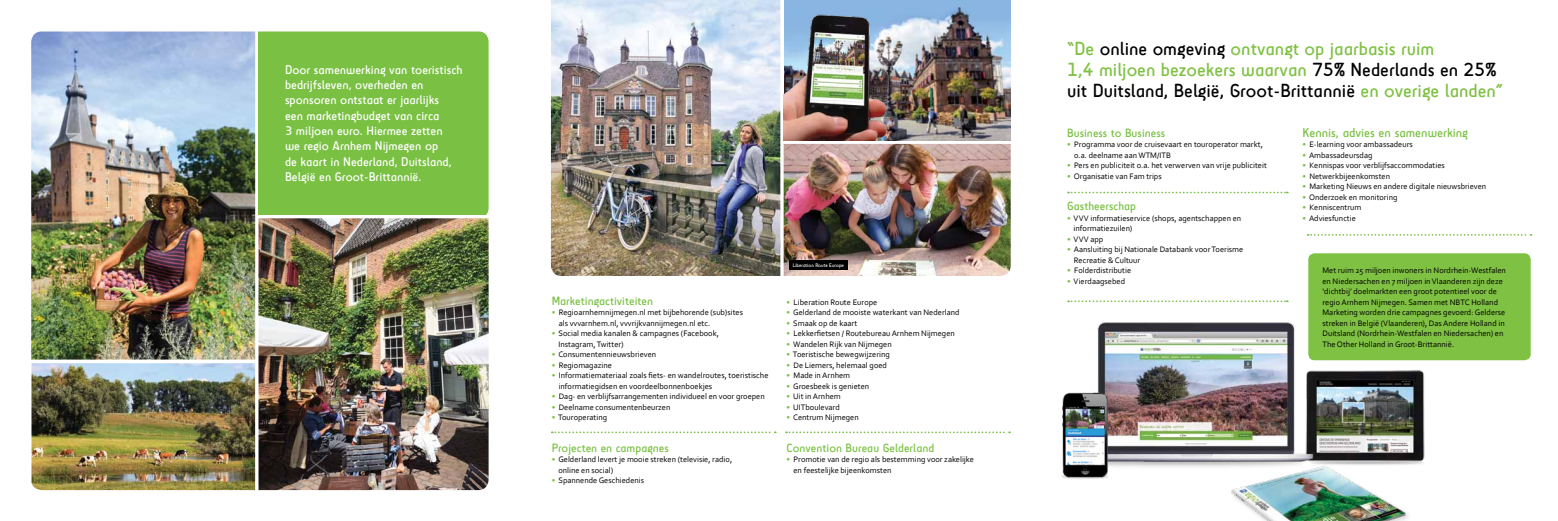
<style>
.page{position:relative;width:1558px;height:521px;background:#fff}
.page>*{position:absolute;margin:0;border:0;box-sizing:border-box;transform-origin:0 0}
.t1{font:19.25px/21px "Sci Fly Sans";color:#7fc142}
.t2{font:13.12px "Sci Fly Sans";color:#7ac143}
.t3{font:12.86px/15.4px "Sci Fly Sans";color:#fff}
.t4{font:12.25px "Sci Fly Sans";color:#7ac143}
.t5{font:8.31px/10.5px "Corbel";color:#000}
.t6{font:5.25px "Sci Fly Sans";color:#fff}
.s1{color:#7ac143}
.s2{color:#000}
</style>
<div class="page">
<div style="left:1308px;top:253px;width:222px;height:107px;background:#7fc142;border-radius:6px"></div>
<img style="left:258px;top:218px;width:230px;height:272px">
<img style="left:31px;top:32px;width:224px;height:328px">
<img style="left:32px;top:363px;width:223px;height:127px">
<div style="left:259px;top:32px;width:229px;height:182px;background:#7ac143"></div>
<img style="left:551px;top:0;width:229px;height:276px">
<img style="left:784px;top:0;width:226px;height:140px">
<img style="left:783px;top:144px;width:227px;height:132px">
<img style="left:783px;top:10px;width:126px;height:131px">
<svg style="left:786px;top:431px;width:224px;height:2px"></svg>
<svg style="left:552px;top:431px;width:224px;height:2px"></svg>
<svg style="left:1068px;top:192px;width:220px;height:1px"></svg>
<svg style="left:1068px;top:300px;width:220px;height:2px"></svg>
<svg style="left:1307px;top:234px;width:224px;height:2px"></svg>
<img style="left:1313px;top:370px;width:111px;height:92px">
<img style="left:1097px;top:322px;width:216px;height:141px">
<img style="left:1061px;top:391px;width:49px;height:72px">
<img style="left:1061px;top:463px;width:53px;height:17px">
<div style="left:1229px;top:464px;width:183px;height:57px;background:#000;opacity:.15"></div>
<img style="left:1226px;top:466px;width:180px;height:55px">
<div style="left:790px;top:261px;width:58px;height:9px;background:#000"></div>
<p class="t3" style="left:285px;top:61px;width:179px">Door samenwerking van toeristisch bedrijfsleven, overheden en sponsoren ontstaat er jaarlijks<br>een marketingbudget van circa<br>3 miljoen euro. Hiermee zetten<br>we regio Arnhem Nijmegen op<br>de kaart in Nederland, Duitsland,<br>België en Groot-Brittannië.</p>
<h3 class="t4" style="left:552px;top:293px;width:103px">Marketingactiviteiten</h3>
<p class="t5" style="left:559px;top:307px;width:186px;text-indent:-7px"><span class="s1">•</span> Regioarnhemnijmegen.nl met bijbehorende (sub)sites als vvvarnhem.nl, vvvrijkvannijmegen.nl etc.</p>
<p class="t5" style="left:558px;top:328px;width:162px;text-indent:-7px"><span class="s1">•</span> Social media kanalen &amp; campagnes (Facebook,<br>Instagram, Twitter)</p>
<p class="t5" style="left:552px;top:349px;width:106px"><span class="s1">•</span> Consumentennieuwsbrieven</p>
<p class="t5" style="left:552px;top:359px;width:62px"><span class="s1">•</span> Regiomagazine</p>
<p class="t5" style="left:559px;top:370px;width:211px;text-indent:-7px"><span class="s1">•</span> Informatiemateriaal zoals fiets- en wandelroutes, toeristische informatiegidsen en voordeelbonnenboekjes</p>
<p class="t5" style="left:552px;top:391px;width:215px"><span class="s1">•</span> Dag- en verblijfsarrangementen individueel en voor groepen</p>
<p class="t5" style="left:552px;top:401px;width:120px"><span class="s1">•</span> Deelname consumentenbeurzen</p>
<p class="t5" style="left:552px;top:412px;width:57px"><span class="s1">•</span> Touroperating</p>
<h3 class="t4" style="left:552px;top:440px;width:119px">Projecten en campagnes</h3>
<p class="t5" style="left:558px;top:454px;width:175px;text-indent:-7px"><span class="s1">•</span> Gelderland levert je mooie streken (televisie, radio, online en social)</p>
<p class="t5" style="left:552px;top:475px;width:94px"><span class="s1">•</span> Spannende Geschiedenis</p>
<p class="t6" style="left:793px;top:262px;width:53px">Liberation Route Europe</p>
<p class="t5" style="left:786px;top:296px;width:92px"><span class="s1">•</span> Liberation Route Europe</p>
<p class="t5" style="left:786px;top:307px;width:175px"><span class="s1">•</span> Gelderland de mooiste waterkant van Nederland</p>
<p class="t5" style="left:786px;top:317px;width:72px"><span class="s1">•</span> Smaak op de kaart</p>
<p class="t5" style="left:786px;top:328px;width:170px"><span class="s1">•</span> Lekkerfietsen / Routebureau Arnhem Nijmegen</p>
<p class="t5" style="left:786px;top:338px;width:107px"><span class="s1">•</span> Wandelen Rijk van Nijmegen</p>
<p class="t5" style="left:786px;top:349px;width:105px"><span class="s1">•</span> Toeristische bewegwijzering</p>
<p class="t5" style="left:786px;top:359px;width:102px"><span class="s1">•</span> De Liemers, helemaal goed</p>
<p class="t5" style="left:786px;top:370px;width:65px"><span class="s1">•</span> Made in Arnhem</p>
<p class="t5" style="left:786px;top:380px;width:84px"><span class="s1">•</span> Groesbeek is genieten</p>
<p class="t5" style="left:786px;top:391px;width:56px"><span class="s1">•</span> Uit in Arnhem</p>
<p class="t5" style="left:786px;top:401px;width:55px"><span class="s1">•</span> UITboulevard</p>
<p class="t5" style="left:786px;top:412px;width:74px"><span class="s1">•</span> Centrum Nijmegen</p>
<h3 class="t4" style="left:786px;top:440px;width:149px">Convention Bureau Gelderland</h3>
<p class="t5" style="left:793px;top:454px;width:182px;text-indent:-7px"><span class="s1">•</span> Promotie van de regio als bestemming voor zakelijke en feestelijke bijeenkomsten</p>
<h1 class="t1" style="left:1067px;top:38px;width:437px">“De <span class="s2">online omgeving</span> ontvangt op jaarbasis ruim<br>1,4 miljoen bezoekers waarvan <span class="s2">75% Nederlands en 25% uit Duitsland, België, Groot-Brittannië</span> en overige landen”</h1>
<h3 class="t4" style="left:1067px;top:125px;width:99px">Business to Business</h3>
<p class="t5" style="left:1074px;top:139px;width:190px;text-indent:-7px"><span class="s1">•</span> Programma voor de cruisevaart en touroperator markt, o.a. deelname aan WTM/ITB</p>
<p class="t5" style="left:1067px;top:160px;width:201px"><span class="s1">•</span> Pers en publiciteit o.a. het verwerven van vrije publiciteit</p>
<p class="t5" style="left:1067px;top:170px;width:96px"><span class="s1">•</span> Organisatie van Fam trips</p>
<h3 class="t4" style="left:1067px;top:199px;width:70px">Gastheerschap</h3>
<p class="t5" style="left:1073px;top:212px;width:169px;text-indent:-6px"><span class="s1">•</span> VVV informatieservice (shops, agentschappen en informatiezuilen)</p>
<p class="t5" style="left:1067px;top:233px;width:38px"><span class="s1">•</span> VVV app</p>
<p class="t5" style="left:1074px;top:244px;width:171px;text-indent:-7px"><span class="s1">•</span> Aansluiting bij Nationale Databank voor Toerisme<br>Recreatie &amp; Cultuur</p>
<p class="t5" style="left:1067px;top:265px;width:65px"><span class="s1">•</span> Folderdistributie</p>
<p class="t5" style="left:1067px;top:275px;width:59px"><span class="s1">•</span> Vierdaagsebed</p>
<h2 class="t2" style="left:1302px;top:125px;width:167px">Kennis, advies en samenwerking</h2>
<p class="t5" style="left:1302px;top:139px;width:112px"><span class="s1">•</span> E-learning voor ambassadeurs</p>
<p class="t5" style="left:1302px;top:149px;width:72px"><span class="s1">•</span> Ambassadeursdag</p>
<p class="t5" style="left:1302px;top:160px;width:144px"><span class="s1">•</span> Kennispas voor verblijfsaccommodaties</p>
<p class="t5" style="left:1302px;top:170px;width:89px"><span class="s1">•</span> Netwerkbijeenkomsten</p>
<p class="t5" style="left:1302px;top:181px;width:185px"><span class="s1">•</span> Marketing Nieuws en andere digitale nieuwsbrieven</p>
<p class="t5" style="left:1302px;top:191px;width:97px"><span class="s1">•</span> Onderzoek en monitoring</p>
<p class="t5" style="left:1302px;top:202px;width:61px"><span class="s1">•</span> Kenniscentrum</p>
<p class="t5" style="left:1302px;top:212px;width:55px"><span class="s1">•</span> Adviesfunctie</p>
<p class="t5" style="left:1322px;top:265px;width:185px">Met ruim 25 miljoen inwoners in Nordrhein-Westfalen en Niedersachen en 7 miljoen in Vlaanderen zijn deze ‘dichtbij’ doelmarkten een groot potentieel voor de regio Arnhem Nijmegen. Samen met NBTC Holland Marketing worden drie campagnes gevoerd: Gelderse streken in België (Vlaanderen), Das Andere Holland in Duitsland (Nordrhein-Westfalen en Niedersachen) en The Other Holland in Groot-Brittannië.</p>
</div>
